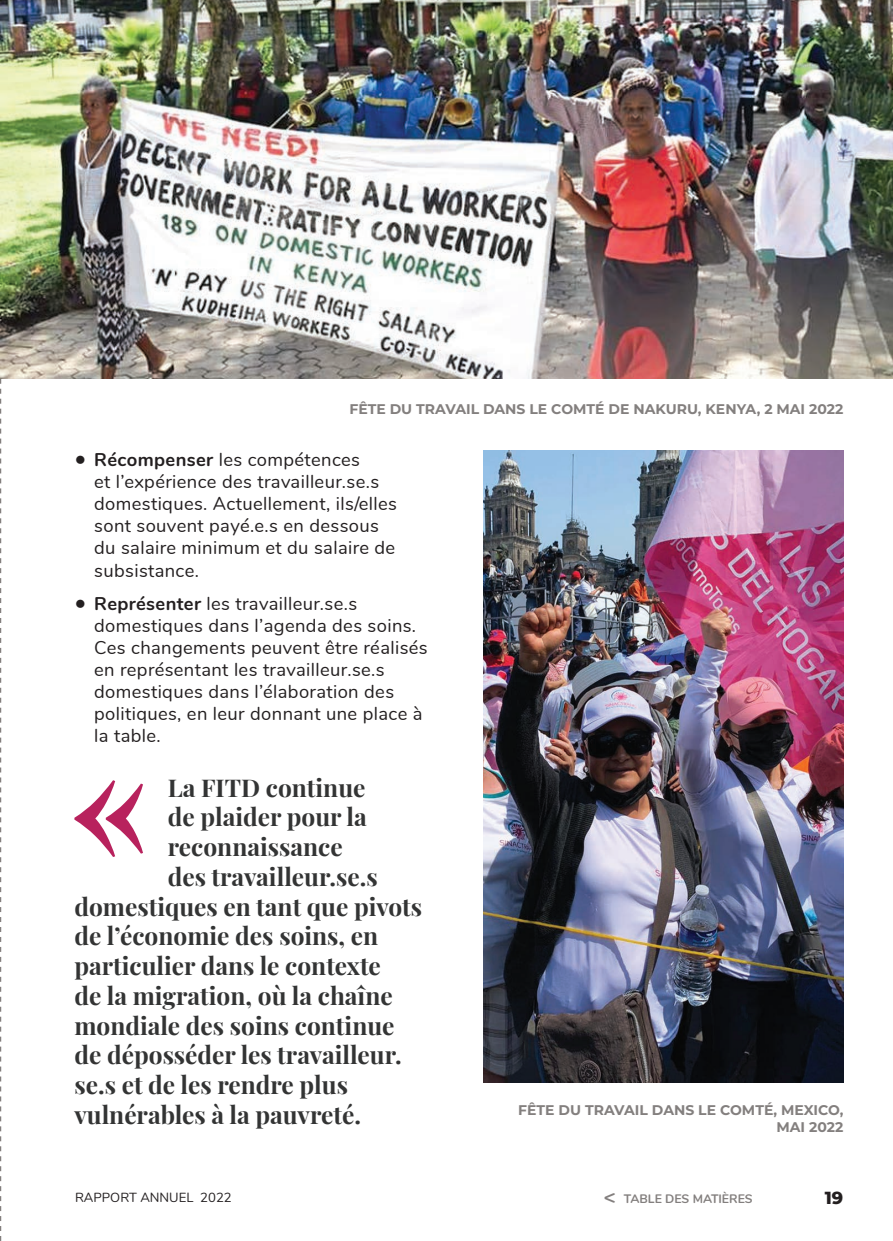
<style>
.page{position:relative;width:893px;height:1241px;background:#fff}
.page>*{position:absolute;margin:0;border:0;box-sizing:border-box;transform-origin:0 0}
.t1{font:700 24.5px "Playfair Display";color:#333434}
.t2{font:18.38px/22.1px "Nunito";letter-spacing:.02em;color:#231f20}
.t3{font:800 17.5px "Montserrat";color:#231f20}
.t4{font:700 14px/16.8px "Montserrat";color:#837f7e;text-align:right}
.t5{font:13.12px "Nunito";color:#231f20}
.t6{font:700 12.25px "Nunito";color:#837f7e}
.s1{font-size:22.75px}
.s2{font-weight:700}
.s3{font-size:21px}
</style>
<div class="page">
<svg style="left:0;top:378px;width:1px;height:862px"></svg>
<img style="left:0;top:0;width:893px;height:378px">
<img style="left:484px;top:450px;width:359px;height:632px">
<svg style="left:74px;top:780px;width:69px;height:76px"></svg>
<p class="t4" style="left:349px;top:399px;width:495px">FÊTE DU TRAVAIL DANS LE COMTÉ DE NAKURU, KENYA, 2 MAI 2022</p>
<p class="t2" style="left:94px;top:447px;width:304px;text-indent:-20px"><span class="s1">•</span> <span class="s2">Récompenser</span> les compétences<br>et l’expérience des travailleur.se.s domestiques. Actuellement, ils/elles sont souvent payé.e.s en dessous du salaire minimum et du salaire de subsistance.</p>
<p class="t2" style="left:94px;top:591px;width:335px;text-indent:-20px"><span class="s1">•</span> <span class="s2">Représenter</span> les travailleur.se.s domestiques dans l’agenda des soins.<br>Ces changements peuvent être réalisés en représentant les travailleur.se.s domestiques dans l’élaboration des politiques, en leur donnant une place à la table.</p>
<h1 class="t1" style="left:168px;top:768px;width:199px">La FITD continue</h1>
<h1 class="t1" style="left:168px;top:797px;width:200px">de plaider pour la</h1>
<h1 class="t1" style="left:168px;top:827px;width:176px">reconnaissance</h1>
<h1 class="t1" style="left:168px;top:857px;width:211px">des travailleur.se.s</h1>
<h1 class="t1" style="left:74px;top:887px;width:349px">domestiques en tant que pivots</h1>
<h1 class="t1" style="left:74px;top:916px;width:305px">de l’économie des soins, en</h1>
<h1 class="t1" style="left:74px;top:946px;width:308px">particulier dans le contexte</h1>
<h1 class="t1" style="left:74px;top:976px;width:320px">de la migration, où la chaîne</h1>
<h1 class="t1" style="left:74px;top:1006px;width:322px">mondiale des soins continue</h1>
<h1 class="t1" style="left:74px;top:1035px;width:329px">de déposséder les travailleur.</h1>
<h1 class="t1" style="left:74px;top:1065px;width:275px">se.s et de les rendre plus</h1>
<h1 class="t1" style="left:74px;top:1095px;width:288px">vulnérables à la pauvreté.</h1>
<p class="t4" style="left:518px;top:1100px;width:327px">FÊTE DU TRAVAIL DANS LE COMTÉ, MEXICO,<br>MAI 2022</p>
<p class="t5" style="left:75px;top:1187px;width:158px">RAPPORT ANNUEL 2022</p>
<p class="t6" style="left:604px;top:1189px;width:151px"><span class="s3">&lt;</span> TABLE DES MATIÈRES</p>
<p class="t3" style="left:825px;top:1184px;width:20px">19</p>
</div>
